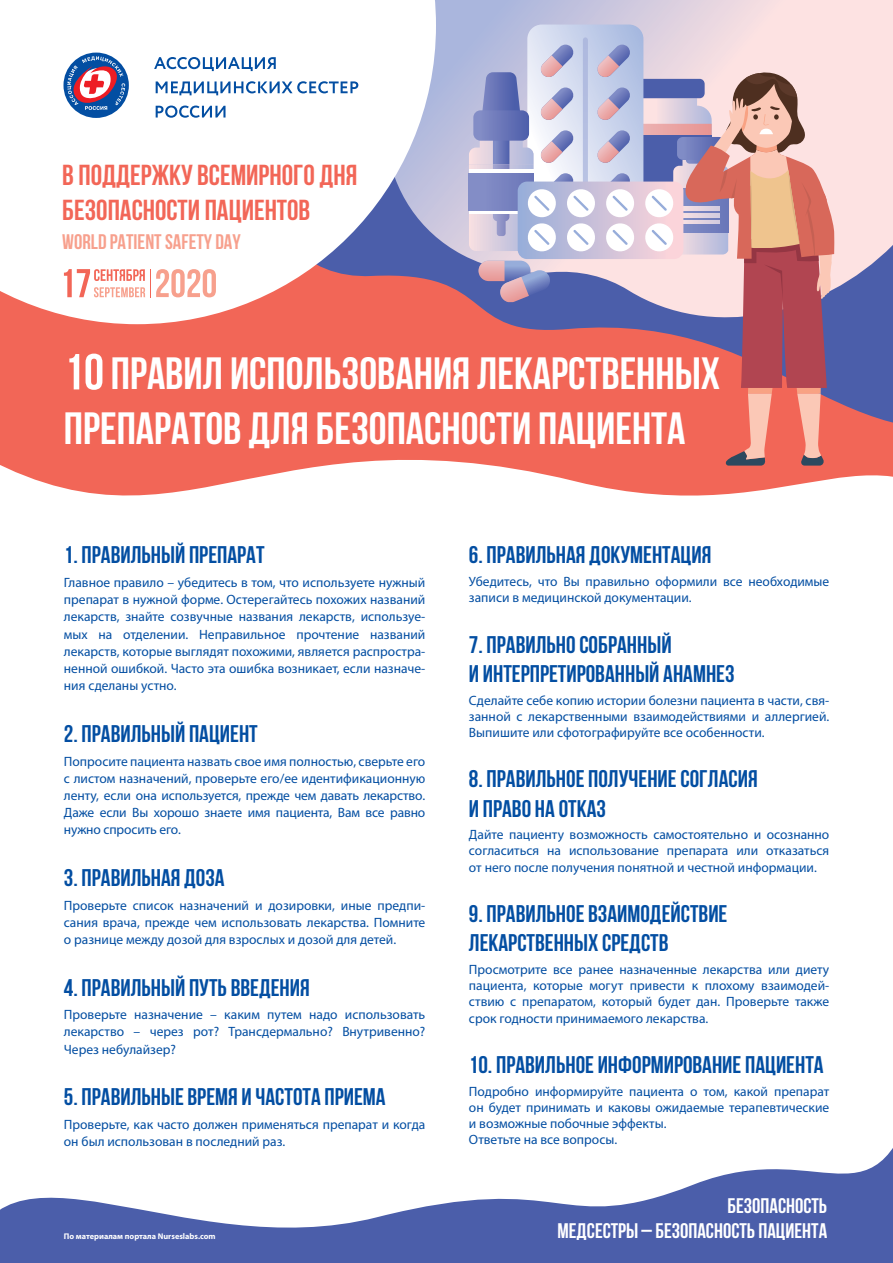
<style>
.page{position:relative;width:893px;height:1263px;background:#fff}
.page>*{position:absolute;margin:0;border:0;box-sizing:border-box;transform-origin:0 0}
.t1{font:700 45px/54.8px "Bebas Neue";color:#fff}
.t2{font:700 28.8px/34.5px "Bebas Neue";color:#f26657}
.t3{font:700 24px/29.2px "Bebas Neue";color:#034ea2}
.t4{font:700 21px "Bebas Neue";color:#fff}
.t5{font:700 21px "Bebas Neue";color:#f7a08d}
.t6{font:13.5px/17.2px "Myriad Pro";color:#034ea2;text-align:justify}
.t7{font:700 8.25px "Myriad Pro";color:#fff}
.s1{font-size:50.7px}
</style>
<div class="page">
<svg style="left:0;top:324px;width:763px;height:172px;background:#f37669"></svg>
<svg style="left:226px;top:324px;width:667px;height:166px;fill:#f26657"></svg>
<svg style="left:359px;top:0;width:534px;height:340px;background:#cfbccf"></svg>
<svg style="left:0;top:1148px;width:893px;height:115px;fill:#4b5eaa"></svg>
<svg style="left:0;top:0;width:436px;height:324px"></svg>
<svg style="left:156px;top:106px;width:70px;height:12px"></svg>
<svg style="left:156px;top:81px;width:202px;height:14px"></svg>
<svg style="left:154px;top:57px;width:122px;height:14px"></svg>
<div style="left:63px;top:53px;width:66px;height:65px;background:#034ea2;border-radius:50%"></div>
<svg style="left:67px;top:56px;width:64px;height:54px"></svg>
<svg style="left:469px;top:25px;width:365px;height:441px;background:#cd97a1"></svg>
<svg style="left:64px;top:269px;width:152px;height:28px"></svg>
<h2 class="t2" style="left:62px;top:158px;width:297px">В ПОДДЕРЖКУ ВСЕМИРНОГО ДНЯ<br>БЕЗОПАСНОСТИ ПАЦИЕНТОВ</h2>
<h3 class="t5" style="left:62px;top:230px;width:180px">WORLD PATIENT SAFETY DAY</h3>
<h1 class="t1" style="left:64px;top:346px;width:658px"><span class="s1">10</span> ПРАВИЛ ИСПОЛЬЗОВАНИЯ ЛЕКАРСТВЕННЫХ<br>ПРЕПАРАТОВ ДЛЯ БЕЗОПАСНОСТИ ПАЦИЕНТА</h1>
<h3 class="t3" style="left:64px;top:540px;width:202px">1. ПРАВИЛЬНЫЙ ПРЕПАРАТ</h3>
<p class="t6" style="left:64px;top:574px;width:363px">Главное правило – убедитесь в том, что используете нужный препарат в нужной форме. Остерегайтесь похожих названий лекарств, знайте созвучные названия лекарств, используе&shy;мых на отделении. Неправильное прочтение названий лекарств, которые выглядят похожими, является распростра&shy;ненной ошибкой. Часто эта ошибка возникает, если назначе&shy;ния сделаны устно.</p>
<h3 class="t3" style="left:64px;top:719px;width:195px">2. ПРАВИЛЬНЫЙ ПАЦИЕНТ</h3>
<p class="t6" style="left:64px;top:753px;width:363px">Попросите пациента назвать свое имя полностью, сверьте его с листом назначений, проверьте его/ее идентификационную ленту, если она используется, прежде чем давать лекарство.<br>Даже если Вы хорошо знаете имя пациента, Вам все равно нужно спросить его.</p>
<h3 class="t3" style="left:64px;top:863px;width:162px">3. ПРАВИЛЬНАЯ ДОЗА</h3>
<p class="t6" style="left:64px;top:897px;width:363px">Проверьте список назначений и дозировки, иные предпи&shy;сания врача, прежде чем использовать лекарства. Помните о разнице между дозой для взрослых и дозой для детей.</p>
<h3 class="t3" style="left:64px;top:972px;width:247px">4. ПРАВИЛЬНЫЙ ПУТЬ ВВЕДЕНИЯ</h3>
<p class="t6" style="left:64px;top:1006px;width:363px">Проверьте назначение – каким путем надо использовать лекарство – через рот? Трансдермально? Внутривенно?<br>Через небулайзер?</p>
<h3 class="t3" style="left:64px;top:1082px;width:323px">5. ПРАВИЛЬНЫЕ ВРЕМЯ И ЧАСТОТА ПРИЕМА</h3>
<p class="t6" style="left:64px;top:1116px;width:363px">Проверьте, как часто должен применяться препарат и когда он был использован в последний раз.</p>
<h3 class="t3" style="left:469px;top:540px;width:244px">6. ПРАВИЛЬНАЯ ДОКУМЕНТАЦИЯ</h3>
<p class="t6" style="left:469px;top:574px;width:362px;line-height:16.2px">Убедитесь, что Вы правильно оформили все необходимые записи в медицинской документации.</p>
<h3 class="t3" style="left:469px;top:629px;width:267px">7. ПРАВИЛЬНО СОБРАННЫЙ<br>И ИНТЕРПРЕТИРОВАННЫЙ АНАМНЕЗ</h3>
<p class="t6" style="left:469px;top:692px;width:362px;line-height:16.2px">Сделайте себе копию истории болезни пациента в части, свя&shy;занной с лекарственными взаимодействиями и аллергией.<br>Выпишите или сфотографируйте все особенности.</p>
<h3 class="t3" style="left:469px;top:764px;width:290px">8. ПРАВИЛЬНОЕ ПОЛУЧЕНИЕ СОГЛАСИЯ<br>И ПРАВО НА ОТКАЗ</h3>
<p class="t6" style="left:469px;top:827px;width:362px;line-height:16.2px">Дайте пациенту возможность самостоятельно и осознанно согласиться на использование препарата или отказаться от него после получения понятной и честной информации.</p>
<h3 class="t3" style="left:469px;top:899px;width:260px">9. ПРАВИЛЬНОЕ ВЗАИМОДЕЙСТВИЕ<br>ЛЕКАРСТВЕННЫХ СРЕДСТВ</h3>
<p class="t6" style="left:469px;top:962px;width:362px;line-height:16.2px">Просмотрите все ранее назначенные лекарства или диету пациента, которые могут привести к плохому взаимодей&shy;ствию с препаратом, который будет дан. Проверьте также срок годности принимаемого лекарства.</p>
<h3 class="t3" style="left:469px;top:1050px;width:356px">10. ПРАВИЛЬНОЕ ИНФОРМИРОВАНИЕ ПАЦИЕНТА</h3>
<p class="t6" style="left:469px;top:1083px;width:362px;line-height:16.2px;text-align:left">Подробно информируйте пациента о том, какой препарат он будет принимать и каковы ожидаемые терапевтические и возможные побочные эффекты.<br>Ответьте на все вопросы.</p>
<h3 class="t4" style="left:727px;top:1194px;width:101px">БЕЗОПАСНОСТЬ</h3>
<p class="t7" style="left:64px;top:1231px;width:153px">По материалам портала Nurseslabs.com</p>
<h3 class="t4" style="left:558px;top:1219px;width:271px">МЕДСЕСТРЫ – БЕЗОПАСНОСТЬ ПАЦИЕНТА</h3>
</div>
